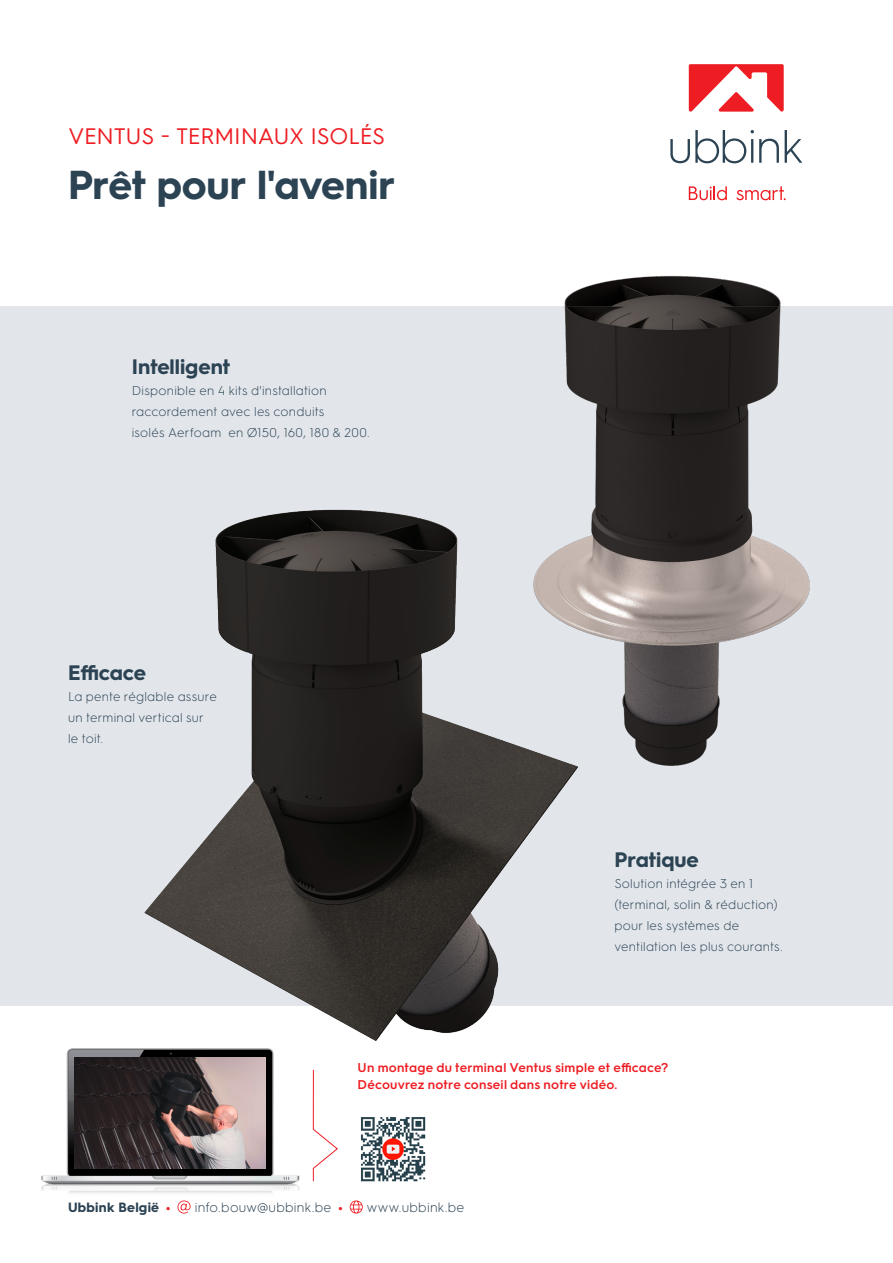
<style>
.page{position:relative;width:893px;height:1263px;background:#fff}
.page>*{position:absolute;margin:0;border:0;box-sizing:border-box;transform-origin:0 0}
._10_head_anthracite{font:700 40.5px "HGS3";letter-spacing:-.005em;color:#2c4354}
._10_head_red{font:22.5px "HGS3";letter-spacing:-.015em;color:#ee1d23}
.mailing_-_body{font:700 21px "HGS3";color:#2c4354}
.t1{font:300 13.5px "HGS3";letter-spacing:.02em;color:#2c4354}
.t2{font:700 13.5px "HGS3";letter-spacing:.02em;color:#2c4354}
._10_headline_red{font:300 12.75px/21px "HGS3";letter-spacing:.02em;color:#2c4354}
._10_head_small{font:600 12.75px/17px "HGS3";letter-spacing:.015em;color:#ee1d23}
.s1{color:#ee1d23}
.s2{font-weight:700;color:#ee1d23}
</style>
<div class="page">
<div style="left:0;top:306px;width:893px;height:702px;background:#e2e6eb"></div>
<div style="left:0;top:1007px;width:893px;height:256px;background:#fff"></div>
<svg style="left:785px;top:130px;width:17px;height:33px"></svg>
<svg style="left:670px;top:130px;width:109px;height:33px"></svg>
<svg style="left:689px;top:186px;width:38px;height:14px"></svg>
<svg style="left:736px;top:186px;width:50px;height:14px"></svg>
<svg style="left:689px;top:64px;width:95px;height:48px"></svg>
<img style="left:564px;top:275px;width:246px;height:491px">
<img style="left:34px;top:451px;width:627px;height:590px">
<img style="left:40px;top:1036px;width:273px;height:173px">
<img style="left:74px;top:1057px;width:192px;height:111px">
<img style="left:361px;top:1117px;width:65px;height:65px">
<svg style="left:313px;top:1069px;width:25px;height:113px"></svg>
<svg style="left:178px;top:1200px;width:13px;height:13px"></svg>
<svg style="left:350px;top:1200px;width:13px;height:13px"></svg>
<p class="_10_head_red" style="left:68px;top:120px;width:319px">VENTUS - TERMINAUX ISOLÉS</p>
<p class="_10_head_anthracite" style="left:68px;top:157px;width:328px">Prêt pour l'avenir</p>
<p class="mailing_-_body" style="left:132px;top:352px;width:100px">Intelligent</p>
<p class="_10_headline_red" style="left:132px;top:379px;width:239px">Disponible en 4 kits d'installation raccordement avec les conduits<br>isolés Aerfoam en Ø150, 160, 180 &amp; 200.</p>
<p class="mailing_-_body" style="left:68px;top:658px;width:80px">Efficace</p>
<p class="_10_headline_red" style="left:68px;top:686px;width:150px">La pente réglable assure un terminal vertical sur le toit.</p>
<p class="mailing_-_body" style="left:614px;top:845px;width:86px">Pratique</p>
<p class="_10_headline_red" style="left:614px;top:873px;width:170px">Solution intégrée 3 en 1 (terminal, solin &amp; réduction) pour les systèmes de ventilation les plus courants.</p>
<p class="_10_head_small" style="left:358px;top:1058px;width:312px">Un montage du terminal Ventus simple et efficace?<br>Découvrez notre conseil dans notre vidéo.</p>
<p class="t2" style="left:68px;top:1198px;width:104px">Ubbink België <span class="s1">•</span></p>
<p class="t1" style="left:195px;top:1198px;width:150px">info.bouw@ubbink.be <span class="s2">•</span></p>
<p class="t1" style="left:367px;top:1198px;width:99px">www.ubbink.be</p>
</div>
